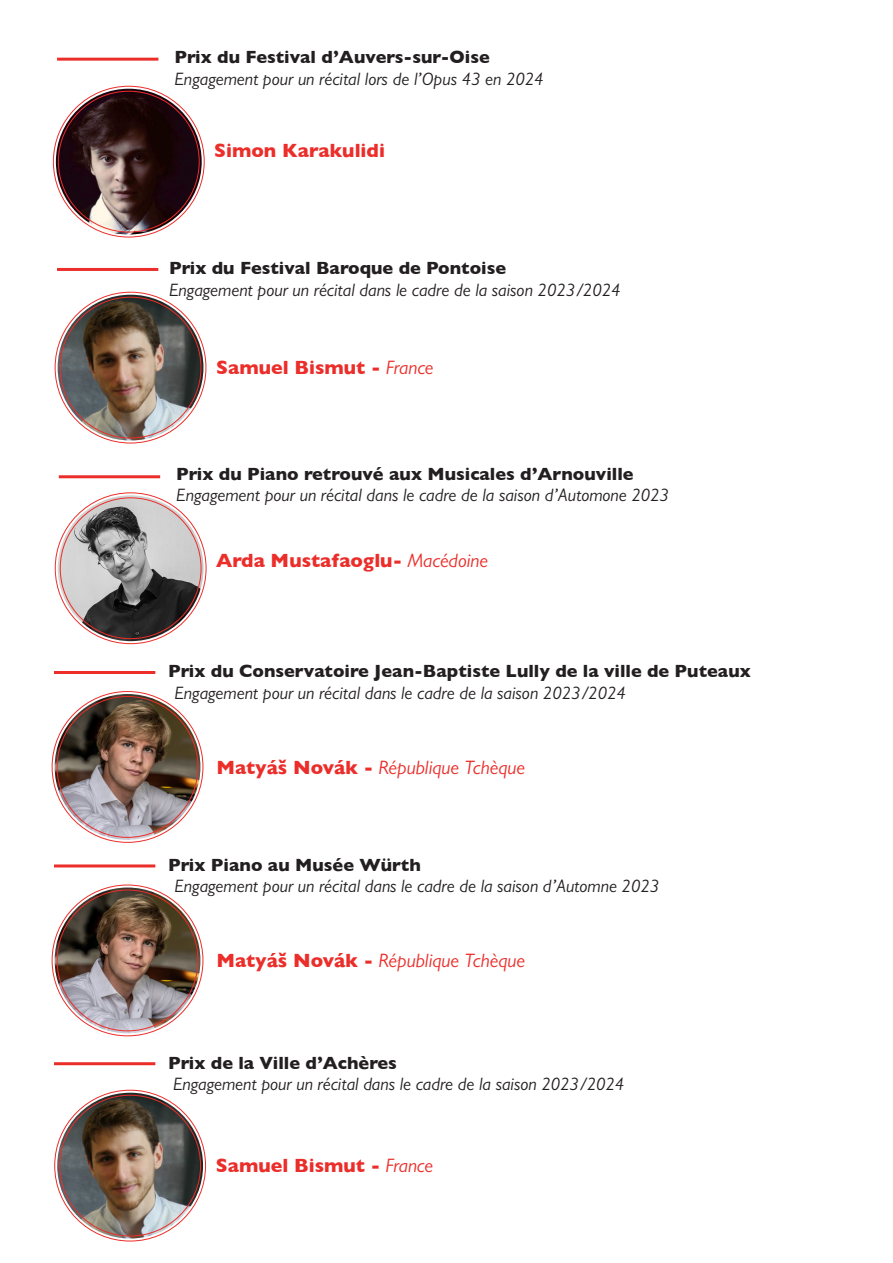
<style>
.page{position:relative;width:893px;height:1263px;background:#fff}
.page>*{position:absolute;margin:0;border:0;box-sizing:border-box;transform-origin:0 0}
.t1{font:700 19.5px "Gill Sans";color:#eb2e2a}
.t2{font:italic 19.5px "Gill Sans";color:#eb2e2a}
.t3{font:italic 18px "Gill Sans";color:#231f20}
.t4{font:700 18px "Gill Sans";color:#231f20}
.s1{font-weight:400;font-style:italic}
.s2{font-weight:700;font-style:normal}
</style>
<div class="page">
<hr style="left:54px;top:671px;width:101px;height:3px;background:#eb2e2a">
<hr style="left:54px;top:864px;width:101px;height:3px;background:#eb2e2a">
<hr style="left:54px;top:1062px;width:101px;height:3px;background:#eb2e2a">
<hr style="left:57px;top:268px;width:101px;height:3px;background:#eb2e2a">
<img style="left:58px;top:295px;width:145px;height:145px;border-radius:73px">
<hr style="left:57px;top:58px;width:101px;height:3px;background:#eb2e2a">
<img style="left:56px;top:89px;width:146px;height:146px;border-radius:73px">
<hr style="left:59px;top:475px;width:101px;height:3px;background:#eb2e2a">
<img style="left:58px;top:495px;width:146px;height:146px;border-radius:73px">
<img style="left:55px;top:694px;width:145px;height:146px;border-radius:73px">
<img style="left:55px;top:887px;width:145px;height:146px;border-radius:73px">
<img style="left:57px;top:1093px;width:146px;height:145px;border-radius:73px">
<p class="t4" style="left:175px;top:43px;width:317px">Prix du Festival d’Auvers-sur-Oise</p>
<p class="t3" style="left:175px;top:68px;width:371px">Engagement pour un récital lors de l’Opus 43 en 2024</p>
<p class="t1" style="left:214px;top:135px;width:172px">Simon Karakulidi</p>
<p class="t4" style="left:169px;top:254px;width:338px">Prix du Festival Baroque de Pontoise</p>
<p class="t3" style="left:169px;top:280px;width:453px">Engagement pour un récital dans le cadre de la saison 2023/2024</p>
<p class="t1" style="left:216px;top:351px;width:219px">Samuel Bismut - <span class="s1">France</span></p>
<p class="t4" style="left:176px;top:459px;width:459px">Prix du Piano retrouvé aux Musicales d’Arnouville</p>
<p class="t3" style="left:176px;top:485px;width:494px">Engagement pour un récital dans le cadre de la saison d’Automone 2023</p>
<p class="t1" style="left:216px;top:545px;width:273px">Arda Mustafaoglu- <span class="s1">Macédoine</span></p>
<p class="t4" style="left:168px;top:657px;width:584px">Prix du Conservatoire Jean-Baptiste Lully de la ville de Puteaux</p>
<p class="t3" style="left:174px;top:683px;width:453px">Engagement pour un récital dans le cadre de la saison 2023/2024</p>
<p class="t2" style="left:216px;top:756px;width:310px"><span class="s2">Matyáš Novák -</span> République Tchèque</p>
<p class="t4" style="left:168px;top:850px;width:254px">Prix Piano au Musée Würth</p>
<p class="t3" style="left:174px;top:876px;width:486px">Engagement pour un récital dans le cadre de la saison d’Automne 2023</p>
<p class="t2" style="left:216px;top:950px;width:310px"><span class="s2">Matyáš Novák -</span> République Tchèque</p>
<p class="t4" style="left:168px;top:1048px;width:230px">Prix de la Ville d’Achères</p>
<p class="t3" style="left:173px;top:1074px;width:453px">Engagement pour un récital dans le cadre de la saison 2023/2024</p>
<p class="t1" style="left:216px;top:1149px;width:219px">Samuel Bismut - <span class="s1">France</span></p>
</div>
